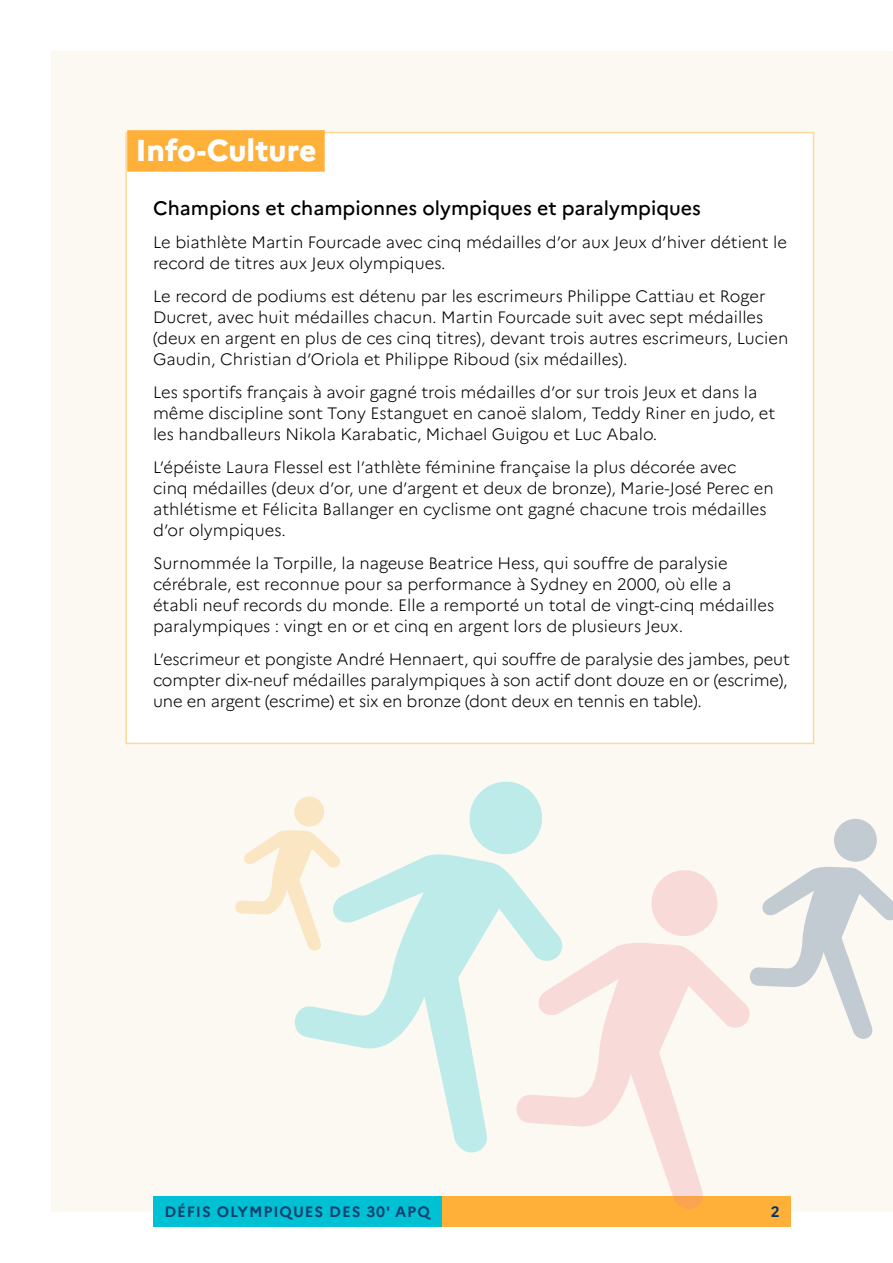
<style>
.page{position:relative;width:893px;height:1263px;background:#fff}
.page>*{position:absolute;margin:0;border:0;box-sizing:border-box;transform-origin:0 0}
.t1{font:800 30.3px "Marianne";color:#fff}
.t2{font:500 19.5px "Marianne";color:#000}
.t3{font:300 16.5px/21px "Marianne";color:#000}
.t4{font:700 15px "Marianne";letter-spacing:.06em;color:#134070}
.t5{font:700 15px "Marianne";color:#036}
</style>
<div class="page">
<div style="left:51px;top:51px;width:842px;height:1161px;background:#fbf9f2"></div>
<div style="left:153px;top:1197px;width:289px;height:30px;background:#00c1d4"></div>
<div style="left:442px;top:1197px;width:349px;height:30px;background:#ffb039"></div>
<div style="left:125px;top:132px;width:689px;height:612px;background:#fff;border:2px solid #ffd79c"></div>
<div style="left:127px;top:130px;width:198px;height:42px;background:#ffb039"></div>
<svg style="left:749px;top:818px;width:144px;height:221px"></svg>
<svg style="left:516px;top:942px;width:243px;height:267px;fill:#fbf9f2"></svg>
<svg style="left:650px;top:869px;width:69px;height:68px"></svg>
<svg style="left:292px;top:852px;width:280px;height:302px;fill:#fbf9f2"></svg>
<svg style="left:466px;top:778px;width:79px;height:79px"></svg>
<svg style="left:235px;top:830px;width:109px;height:121px"></svg>
<div style="left:294px;top:796px;width:31px;height:31px;background:#fbe6c4;border-radius:50%"></div>
<h1 class="t1" style="left:135px;top:131px;width:183px">Info-Culture</h1>
<p class="t2" style="left:153px;top:196px;width:549px">Champions et championnes olympiques et paralympiques</p>
<p class="t3" style="left:153px;top:231px;width:635px">Le biathlète Martin Fourcade avec cinq médailles d’or aux Jeux d’hiver détient le record de titres aux Jeux olympiques.</p>
<p class="t3" style="left:153px;top:285px;width:637px">Le record de podiums est détenu par les escrimeurs Philippe Cattiau et Roger Ducret, avec huit médailles chacun. Martin Fourcade suit avec sept médailles (deux en argent en plus de ces cinq titres), devant trois autres escrimeurs, Lucien Gaudin, Christian d’Oriola et Philippe Riboud (six médailles).</p>
<p class="t3" style="left:153px;top:381px;width:624px">Les sportifs français à avoir gagné trois médailles d’or sur trois Jeux et dans la même discipline sont Tony Estanguet en canoë slalom, Teddy Riner en judo, et les handballeurs Nikola Karabatic, Michael Guigou et Luc Abalo.</p>
<p class="t3" style="left:153px;top:456px;width:622px">L’épéiste Laura Flessel est l’athlète féminine française la plus décorée avec cinq médailles (deux d’or, une d’argent et deux de bronze), Marie-José Perec en athlétisme et Félicita Ballanger en cyclisme ont gagné chacune trois médailles d’or olympiques.</p>
<p class="t3" style="left:153px;top:552px;width:623px">Surnommée la Torpille, la nageuse Beatrice Hess, qui souffre de paralysie cérébrale, est reconnue pour sa performance à Sydney en 2000, où elle a établi neuf records du monde. Elle a remporté un total de vingt-cinq médailles paralympiques : vingt en or et cinq en argent lors de plusieurs Jeux.</p>
<p class="t3" style="left:153px;top:648px;width:638px">L’escrimeur et pongiste André Hennaert, qui souffre de paralysie des jambes, peut compter dix-neuf médailles paralympiques à son actif dont douze en or (escrime), une en argent (escrime) et six en bronze (dont deux en tennis en table).</p>
<p class="t4" style="left:164px;top:1203px;width:267px">DÉFIS OLYMPIQUES DES 30' APQ</p>
<p class="t5" style="left:771px;top:1202px;width:10px">2</p>
</div>
